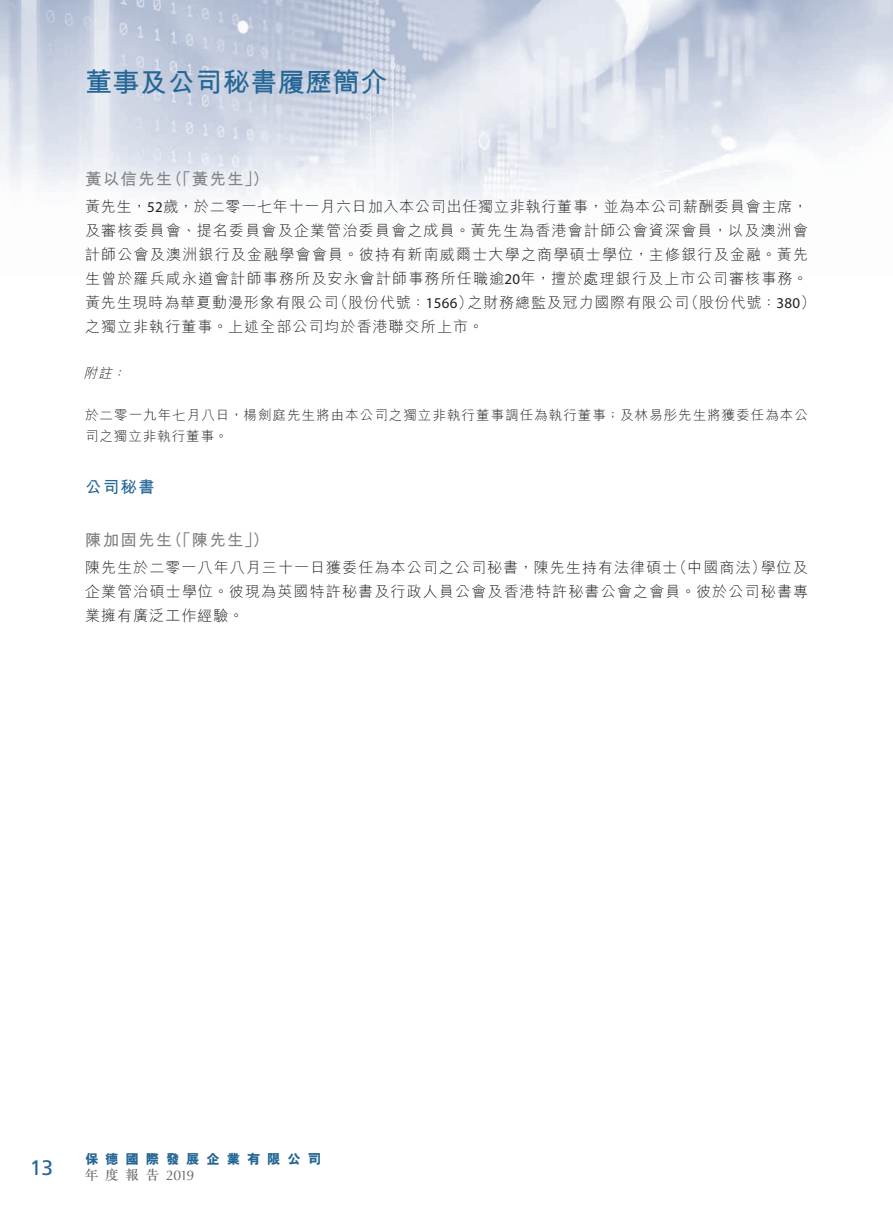
<style>
.page{position:relative;width:893px;height:1212px;background:#fff}
.page>*{position:absolute;margin:0;border:0;box-sizing:border-box;transform-origin:0 0}
.t1{font:700 27px "M Hei HK";letter-spacing:.02em;color:#246695}
.t2{font:21px "Frutiger LT Std";color:#246695}
.t3{font:700 16.5px "M Hei HK";letter-spacing:.07em;color:#808285}
.t4{font:700 16.5px "M Hei HK";color:#246695}
.t5{font:300 15px/24px "M Hei HK";letter-spacing:.08em;color:#231f20}
.t6{font:300 15px "M Hei HK";letter-spacing:.055em;color:#231f20}
.t7{font:300 15px "M Hei HK";letter-spacing:.06em;color:#231f20}
.t8{font:300 13.5px/21px "M Hei HK";letter-spacing:.075em;color:#231f20}
.t9{font:800 13.5px "M Hei HK";letter-spacing:.5em;color:#246695}
.t10{font:13.5px "Optima Nova LT";color:#6c6d70}
.t11{font:500 13.5px "M Sung HK";color:#6c6d70}
.t12{font:italic 300 13.5px "M Hei HK";color:#231f20}
.s1{font-family:"Myriad Pro";font-weight:400}
</style>
<div class="page">
<img style="left:0;top:0;width:893px;height:206px">
<h1 class="t1" style="left:85px;top:63px;width:304px">董事及公司秘書履歷簡介</h1>
<p class="t3" style="left:85px;top:167px;width:89px">黃以信先生</p>
<p class="t6" style="left:85px;top:196px;width:724px">黃先生，<span class="s1">52</span>歲，於二零一七年十一月六日加入本公司出任獨立非執行董事，並為本公司薪酬委員會主席，</p>
<p class="t5" style="left:85px;top:218px;width:725px">及審核委員會、提名委員會及企業管治委員會之成員。黃先生為香港會計師公會資深會員，以及澳洲會</p>
<p class="t5" style="left:85px;top:242px;width:725px">計師公會及澳洲銀行及金融學會會員。彼持有新南威爾士大學之商學碩士學位，主修銀行及金融。黃先</p>
<p class="t5" style="left:85px;top:266px;width:724px">生曾於羅兵咸永道會計師事務所及安永會計師事務所任職逾<span class="s1">20</span>年，擅於處理銀行及上市公司審核事務。</p>
<p class="t5" style="left:684px;top:290px;width:133px">（股份代號：<span class="s1">380</span>(</p>
<p class="t3" style="left:166px;top:167px;width:104px">（「黃先生 (「</p>
<p class="t5" style="left:333px;top:290px;width:141px">（股份代號：<span class="s1">1566</span>）</p>
<p class="t5" style="left:85px;top:290px;width:400px">黃先生現時為華夏動漫形象有限公司<br>之獨立非執行董事。上述全部公司均於香港聯交所上市。</p>
<p class="t12" style="left:112px;top:364px;width:20px">：</p>
<p class="t7" style="left:467px;top:292px;width:223px">之財務總監及冠力國際有限公司</p>
<p class="t12" style="left:84px;top:364px;width:34px">附註</p>
<p class="t8" style="left:85px;top:404px;width:724px">於二零一九年七月八日，楊劍庭先生將由本公司之獨立非執行董事調任為執行董事；及林易彤先生將獲委任為本公司之獨立非執行董事。</p>
<p class="t4" style="left:85px;top:475px;width:71px">公司秘書</p>
<p class="t3" style="left:166px;top:528px;width:104px">（「陳先生 (「</p>
<p class="t3" style="left:85px;top:528px;width:89px">陳加固先生</p>
<p class="t5" style="left:672px;top:554px;width:95px">（中國商法）</p>
<p class="t5" style="left:85px;top:554px;width:725px">陳先生於二零一八年八月三十一日獲委任為本公司之公司秘書，陳先生持有法律碩士<br>企業管治碩士學位。彼現為英國特許秘書及行政人員公會及香港特許秘書公會之會員。彼於公司秘書專業擁有廣泛工作經驗。</p>
<p class="t5" style="left:761px;top:554px;width:49px">學位及</p>
<h2 class="t2" style="left:30px;top:1155px;width:25px">13</h2>
<p class="t9" style="left:85px;top:1150px;width:238px">保德國際發展企業有限公司</p>
<p class="t11" style="left:85px;top:1166px;width:76px">年度報告</p>
<p class="t10" style="left:166px;top:1168px;width:30px">2019</p>
</div>
